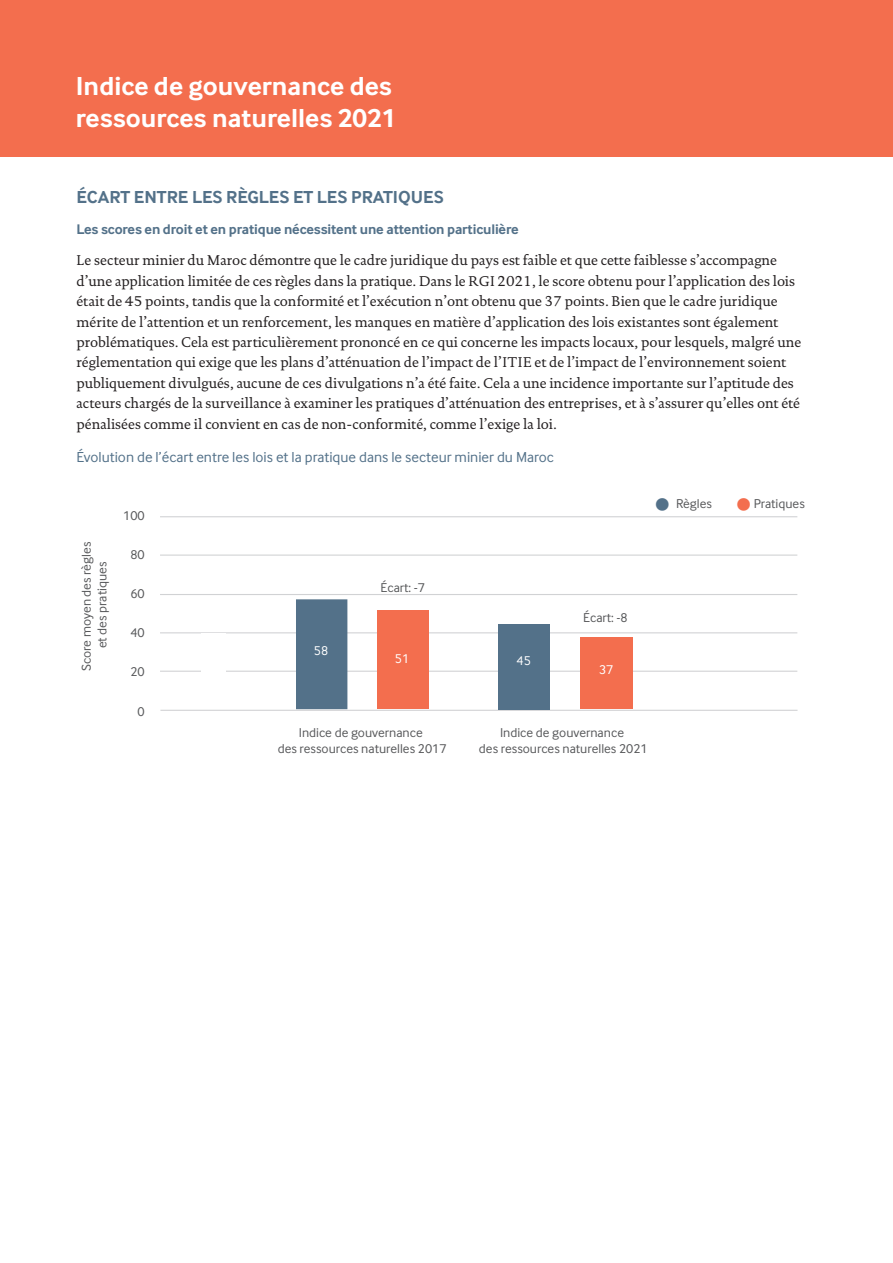
<style>
.page{position:relative;width:893px;height:1263px;background:#fff}
.page>*{position:absolute;margin:0;border:0;box-sizing:border-box;transform-origin:0 0}
.t1{font:700 27px/32.4px "Inter Face";color:#fff}
.t2{font:700 18px "Inter Face";color:#537189}
.t3{font:15px "Inter Face";color:#537189}
.t4{font:14.4px/20.4px "DTL Documenta T";color:#231f20}
.t5{font:700 14.4px "Inter Face";letter-spacing:-.01em;color:#537189}
.t6{font:13.35px/15.9px "Inter Face";color:#57585a;text-align:center}
.t7{font:13.35px "Inter Face";color:#fff}
.s1{font-size:32.4px;color:#537189}
.s2{font-size:32.4px;color:#f36e4e}
</style>
<div class="page">
<div style="left:0;top:0;width:893px;height:157px;background:#f36e4e"></div>
<hr style="left:160px;top:516px;width:637px;height:1px;background:#d1d2d4">
<hr style="left:160px;top:554px;width:637px;height:2px;background:#d1d2d4">
<hr style="left:160px;top:594px;width:637px;height:1px;background:#d1d2d4">
<hr style="left:160px;top:632px;width:637px;height:1px;background:#d1d2d4">
<hr style="left:160px;top:671px;width:637px;height:1px;background:#d1d2d4">
<div style="left:377px;top:610px;width:51px;height:99px;background:#f36e4e"></div>
<div style="left:296px;top:599px;width:51px;height:110px;background:#537189"></div>
<hr style="left:160px;top:710px;width:637px;height:1px;background:#d1d2d4">
<div style="left:580px;top:637px;width:52px;height:72px;background:#f36e4e"></div>
<div style="left:499px;top:624px;width:51px;height:85px;background:#537189"></div>
<h1 class="t1" style="left:76px;top:69px;width:332px">2021<br>Resource Governance Index</h1>
<h1 class="t1" style="left:76px;top:69px;width:322px">Indice de gouvernance des ressources naturelles 2021</h1>
<p class="t2" style="left:77px;top:187px;width:369px">ÉCART ENTRE LES RÈGLES ET LES PRATIQUES</p>
<p class="t5" style="left:77px;top:221px;width:444px">Les scores en droit et en pratique nécessitent une attention particulière</p>
<p class="t4" style="left:77px;top:250px;width:726px">Le secteur minier du Maroc démontre que le cadre juridique du pays est faible et que cette faiblesse s’accompagne d’une application limitée de ces règles dans la pratique. Dans le RGI 2021, le score obtenu pour l’application des lois était de 45 points, tandis que la conformité et l’exécution n’ont obtenu que 37 points. Bien que le cadre juridique mérite de l’attention et un renforcement, les manques en matière d’application des lois existantes sont également problématiques. Cela est particulièrement prononcé en ce qui concerne les impacts locaux, pour lesquels, malgré une réglementation qui exige que les plans d’atténuation de l’impact de l’ITIE et de l’impact de l’environnement soient publiquement divulgués, aucune de ces divulgations n’a été faite. Cela a une incidence importante sur l’aptitude des acteurs chargés de la surveillance à examiner les pratiques d’atténuation des entreprises, et à s’assurer qu’elles ont été pénalisées comme il convient en cas de non-conformité, comme l’exige la loi.</p>
<p class="t3" style="left:77px;top:448px;width:479px">Évolution de l’écart entre les lois et la pratique dans le secteur minier du Maroc</p>
<p class="t6" style="left:78px;top:671px;width:131px;rotate:-90deg">Score moyen des règles</p>
<p class="t6" style="left:94px;top:648px;width:88px;rotate:-90deg">et des pratiques</p>
<p class="t6" style="left:123px;top:507px;width:23px">100</p>
<p class="t6" style="left:130px;top:546px;width:16px">80</p>
<p class="t6" style="left:130px;top:585px;width:16px">60</p>
<p class="t6" style="left:130px;top:625px;width:16px">40</p>
<p class="t6" style="left:130px;top:664px;width:16px">20</p>
<p class="t6" style="left:138px;top:703px;width:9px">0</p>
<p class="t7" style="left:314px;top:643px;width:16px">58</p>
<p class="t6" style="left:381px;top:579px;width:46px">Écart: -7</p>
<p class="t7" style="left:395px;top:651px;width:16px">51</p>
<p class="t6" style="left:278px;top:725px;width:170px">Indice de gouvernance<br>des ressources naturelles 2017</p>
<p class="t6" style="left:655px;top:496px;width:59px"><span class="s1">•</span> Règles</p>
<p class="t6" style="left:736px;top:496px;width:71px"><span class="s2">•</span> Pratiques</p>
<p class="t7" style="left:517px;top:653px;width:16px">45</p>
<p class="t6" style="left:583px;top:609px;width:46px">Écart: -8</p>
<p class="t7" style="left:599px;top:662px;width:16px">37</p>
<p class="t6" style="left:479px;top:725px;width:170px">Indice de gouvernance<br>des ressources naturelles 2021</p>
</div>
